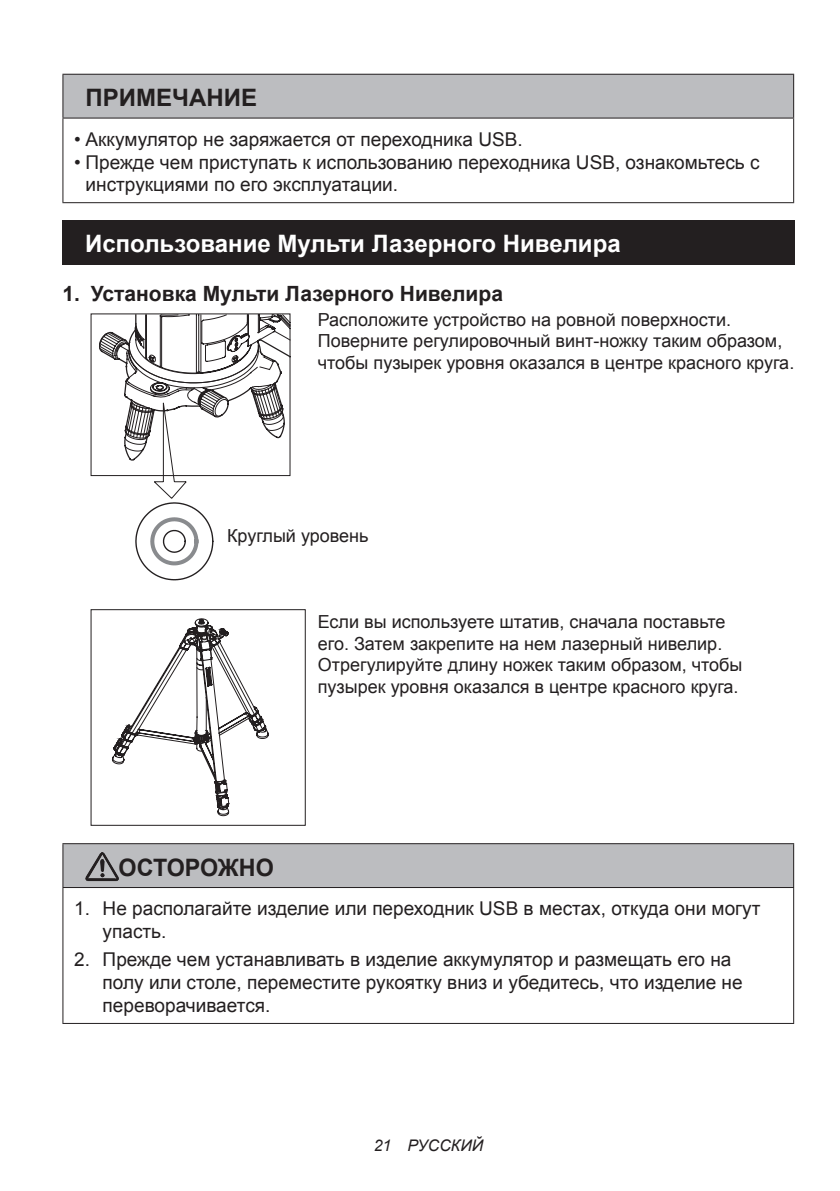
<style>
.page{position:relative;width:840px;height:1191px;background:#fff}
.page>*{position:absolute;margin:0;border:0;box-sizing:border-box;transform-origin:0 0}
.t1{font:700 24px "Arial";color:#fff}
.t2{font:700 24px "Arial";color:#231f20}
.t3{font:700 21px "Arial";color:#231f20}
.t4{font:19px/22.8px "Arial";color:#231f20}
.t5{font:18px/21.6px "Arial";color:#231f20}
.t6{font:italic 16px "Arial";color:#231f20}
</style>
<div class="page">
<div style="left:63px;top:74px;width:730px;height:44px;background:#bcbdc0"></div>
<hr style="left:62px;top:74px;width:731px;height:1px;background:#231f20">
<hr style="left:62px;top:75px;width:1px;height:43px;background:#231f20">
<hr style="left:792px;top:75px;width:1px;height:43px;background:#231f20">
<hr style="left:62px;top:118px;width:731px;height:1px;background:#231f20">
<hr style="left:62px;top:119px;width:1px;height:83px;background:#231f20">
<hr style="left:792px;top:119px;width:1px;height:83px;background:#231f20">
<hr style="left:62px;top:202px;width:731px;height:1px;background:#231f20">
<div style="left:62px;top:220px;width:732px;height:44px;background:#231f20"></div>
<div style="left:63px;top:843px;width:730px;height:44px;background:#bcbdc0"></div>
<hr style="left:62px;top:843px;width:731px;height:1px;background:#231f20">
<hr style="left:62px;top:844px;width:1px;height:43px;background:#231f20">
<hr style="left:792px;top:844px;width:1px;height:43px;background:#231f20">
<hr style="left:62px;top:887px;width:731px;height:1px;background:#231f20">
<hr style="left:62px;top:888px;width:1px;height:135px;background:#231f20">
<hr style="left:792px;top:888px;width:1px;height:135px;background:#231f20">
<hr style="left:62px;top:1023px;width:731px;height:1px;background:#231f20">
<svg style="left:86px;top:852px;width:33px;height:28px"></svg>
<svg style="left:98px;top:314px;width:193px;height:266px"></svg>
<svg style="left:91px;top:609px;width:214px;height:216px"></svg>
<p class="t2" style="left:86px;top:82px;width:173px">ПРИМЕЧАНИЕ</p>
<p class="t4" style="left:74px;top:128px;width:450px">• Аккумулятор не заряжается от переходника USB.</p>
<p class="t4" style="left:86px;top:151px;width:675px;text-indent:-11px">• Прежде чем приступать к использованию переходника USB, ознакомьтесь с инструкциями по его эксплуатации.</p>
<p class="t1" style="left:85px;top:228px;width:537px">Использование Мульти Лазерного Нивелира</p>
<p class="t3" style="left:62px;top:280px;width:442px">1. Установка Мульти Лазерного Нивелира</p>
<p class="t5" style="left:317px;top:309px;width:477px">Расположите устройство на ровной поверхности.<br>Поверните регулировочный винт-ножку таким образом, чтобы пузырек уровня оказался в центре красного круга.</p>
<p class="t5" style="left:227px;top:525px;width:143px">Круглый уровень</p>
<p class="t5" style="left:317px;top:611px;width:426px">Если вы используете штатив, сначала поставьте его. Затем закрепите на нем лазерный нивелир.<br>Отрегулируйте длину ножек таким образом, чтобы пузырек уровня оказался в центре красного круга.</p>
<p class="t2" style="left:119px;top:851px;width:157px">ОСТОРОЖНО</p>
<p class="t4" style="left:103px;top:897px;width:659px;text-indent:-28px">1. Не располагайте изделие или переходник USB в местах, откуда они могут упасть.</p>
<p class="t4" style="left:103px;top:948px;width:641px;text-indent:-28px">2. Прежде чем устанавливать в изделие аккумулятор и размещать его на полу или столе, переместите рукоятку вниз и убедитесь, что изделие не переворачивается.</p>
<p class="t6" style="left:373px;top:1136px;width:111px">21 РУССКИЙ</p>
</div>
